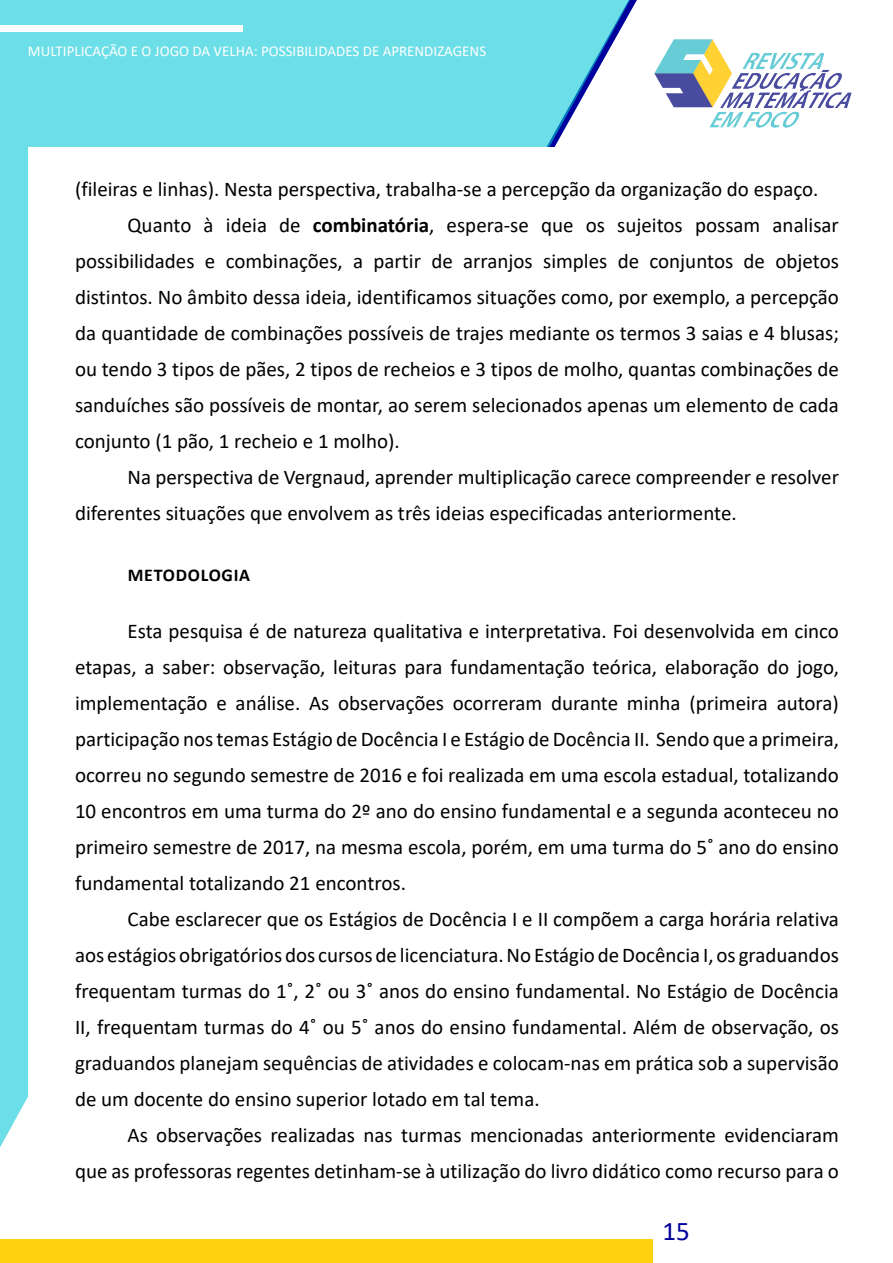
<style>
.page{position:relative;width:893px;height:1263px;background:#fff}
.page>*{position:absolute;margin:0;border:0;box-sizing:border-box;transform-origin:0 0}
.t1{font:27px "Calibri";color:#00009c}
.PARÁGRAFO_MATEMÁTICA{font:21px/36px "Calibri";color:#000;text-align:justify}
.TITULO_DE_PARÁGRAFO{font:700 18px "Calibri";letter-spacing:.04em;color:#000}
.t2{font:15px "Calibri";color:#fff}
.s1{font-weight:700}
</style>
<div class="page">
<img style="left:654px;top:39px;width:197px;height:88px">
<div style="left:0;top:0;width:630px;height:1147px;background:#6cdee7"></div>
<div style="left:0;top:25px;width:242px;height:6px;background:#fff"></div>
<div style="left:0;top:1239px;width:653px;height:24px;background:#ffd20f"></div>
<div style="left:28px;top:148px;width:835px;height:1074px;background:#fff"></div>
<p class="t2" style="left:28px;top:41px;width:460px">MULTIPLICAÇÃO E O JOGO DA VELHA: POSSIBILIDADES DE APRENDIZAGENS</p>
<p class="PARÁGRAFO_MATEMÁTICA" style="left:75px;top:170px;width:745px">(fileiras e linhas). Nesta perspectiva, trabalha-se a percepção da organização do espaço.</p>
<p class="PARÁGRAFO_MATEMÁTICA" style="left:75px;top:206px;width:765px;text-indent:52px">Quanto à ideia de <span class="s1">combinatória</span>, espera-se que os sujeitos possam analisar possibilidades e combinações, a partir de arranjos simples de conjuntos de objetos distintos. No âmbito dessa ideia, identificamos situações como, por exemplo, a percepção da quantidade de combinações possíveis de trajes mediante os termos 3 saias e 4 blusas; ou tendo 3 tipos de pães, 2 tipos de recheios e 3 tipos de molho, quantas combinações de sanduíches são possíveis de montar, ao serem selecionados apenas um elemento de cada conjunto (1 pão, 1 recheio e 1 molho).</p>
<p class="PARÁGRAFO_MATEMÁTICA" style="left:75px;top:458px;width:765px;text-indent:52px">Na perspectiva de Vergnaud, aprender multiplicação carece compreender e resolver diferentes situações que envolvem as três ideias especificadas anteriormente.</p>
<p class="TITULO_DE_PARÁGRAFO" style="left:128px;top:562px;width:124px">METODOLOGIA</p>
<p class="PARÁGRAFO_MATEMÁTICA" style="left:75px;top:612px;width:765px;text-indent:52px">Esta pesquisa é de natureza qualitativa e interpretativa. Foi desenvolvida em cinco etapas, a saber: observação, leituras para fundamentação teórica, elaboração do jogo, implementação e análise. As observações ocorreram durante minha (primeira autora) participação nos temas Estágio de Docência I e Estágio de Docência II. Sendo que a primeira, ocorreu no segundo semestre de 2016 e foi realizada em uma escola estadual, totalizando 10 encontros em uma turma do 2º ano do ensino fundamental e a segunda aconteceu no primeiro semestre de 2017, na mesma escola, porém, em uma turma do 5˚ ano do ensino fundamental totalizando 21 encontros.</p>
<p class="PARÁGRAFO_MATEMÁTICA" style="left:75px;top:900px;width:765px;text-indent:52px">Cabe esclarecer que os Estágios de Docência I e II compõem a carga horária relativa aos estágios obrigatórios dos cursos de licenciatura. No Estágio de Docência I, os graduandos frequentam turmas do 1˚, 2˚ ou 3˚ anos do ensino fundamental. No Estágio de Docência II, frequentam turmas do 4˚ ou 5˚ anos do ensino fundamental. Além de observação, os graduandos planejam sequências de atividades e colocam-nas em prática sob a supervisão de um docente do ensino superior lotado em tal tema.</p>
<p class="PARÁGRAFO_MATEMÁTICA" style="left:75px;top:1116px;width:765px;text-align:right">As observações realizadas nas turmas mencionadas anteriormente evidenciaram<br>que as professoras regentes detinham-se à utilização do livro didático como recurso para o</p>
<p class="t1" style="left:662px;top:1212px;width:29px">15</p>
</div>
